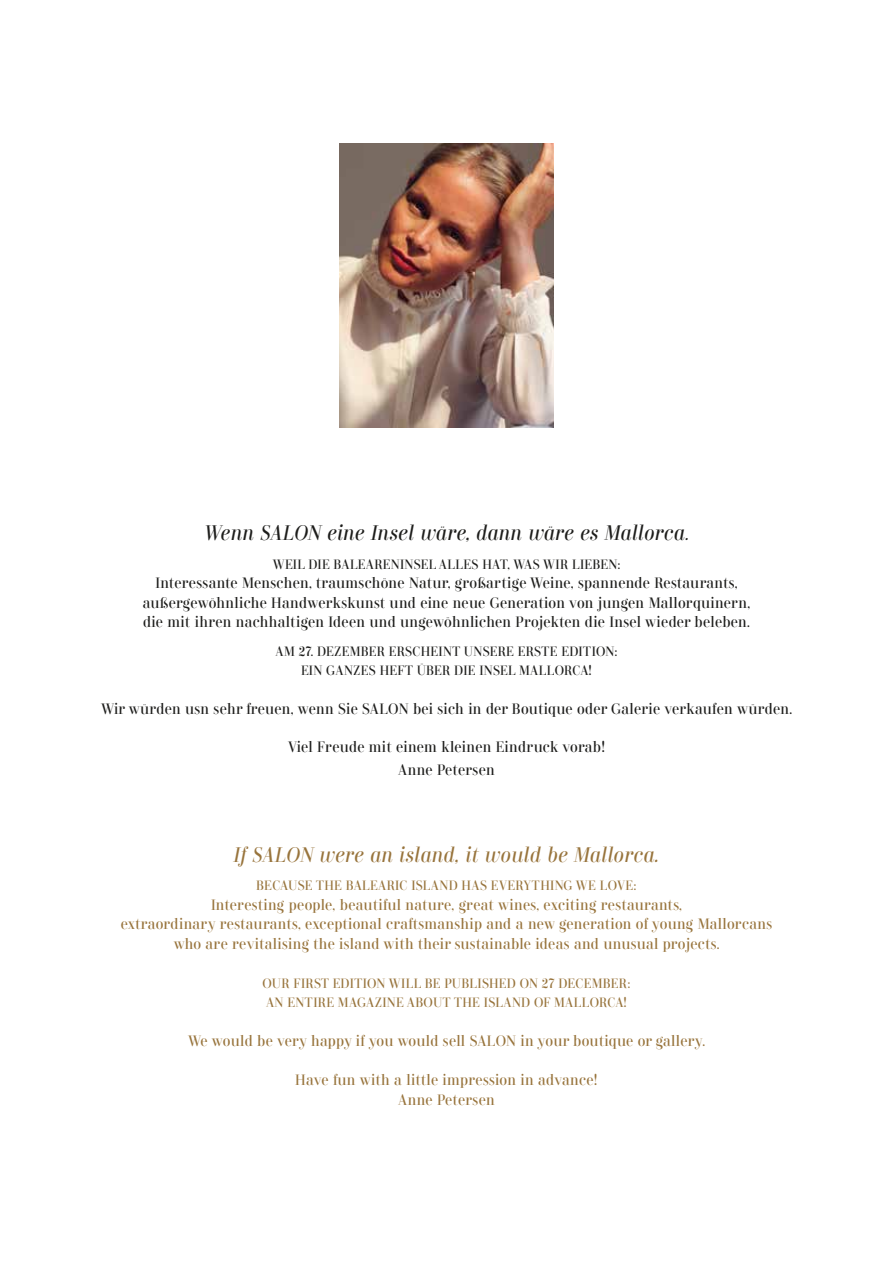
<style>
.page{position:relative;width:893px;height:1263px;background:#fff}
.page>*{position:absolute;margin:0;border:0;box-sizing:border-box;transform-origin:0 0}
.t1{font:italic 21px "Didonesque";letter-spacing:.01em;color:#1d1d1b;scale:.9 1}
.t2{font:italic 21px "Didonesque";letter-spacing:.02em;color:#98743c;scale:.9 1}
.t3{font:15px/19.5px "Didonesque";letter-spacing:.01em;color:#1d1d1b;text-align:center;scale:.9 1}
.t4{font:15px/19.5px "Didonesque";letter-spacing:.01em;color:#98743c;text-align:center;scale:.9 1}
.t5{font:13.5px/19.5px "Didonesque";letter-spacing:.02em;color:#98743c;scale:.9 1}
.t6{font:13.5px/19.5px "Didonesque";letter-spacing:.02em;color:#1d1d1b;text-align:center;scale:.9 1}
.s1{font-size:18px}
</style>
<div class="page">
<img style="left:339px;top:143px;width:215px;height:285px">
<h1 class="t1" style="left:204px;top:521px;width:540px">Wenn SALON eine Insel wäre, dann wäre es Mallorca<span class="s1">.</span></h1>
<p class="t6" style="left:272px;top:554px;width:388px">WEIL DIE BALEARENINSEL ALLES HAT, WAS WIR LIEBEN:</p>
<p class="t3" style="left:143px;top:573px;width:676px">Interessante Menschen, traumschöne Natur, großartige Weine, spannende Restaurants, außergewöhnliche Handwerkskunst und eine neue Generation von jungen Mallorquinern, die mit ihren nachhaltigen Ideen und ungewöhnlichen Projekten die Insel wieder beleben.</p>
<p class="t6" style="left:276px;top:641px;width:381px">AM 27. DEZEMBER ERSCHEINT UNSERE ERSTE EDITION:<br>EIN GANZES HEFT ÜBER DIE INSEL MALLORCA!</p>
<p class="t3" style="left:101px;top:699px;width:770px">Wir würden usn sehr freuen, wenn Sie SALON bei sich in der Boutique oder Galerie verkaufen würden.</p>
<p class="t3" style="left:288px;top:736px;width:354px;line-height:22.5px">Viel Freude mit einem kleinen Eindruck vorab!<br>Anne Petersen</p>
<h1 class="t2" style="left:234px;top:843px;width:474px">If SALON were an island, it would be Mallorca.</h1>
<p class="t5" style="left:256px;top:876px;width:424px">BECAUSE THE BALEARIC ISLAND HAS EVERYTHING WE LOVE:</p>
<p class="t4" style="left:121px;top:895px;width:725px">Interesting people, beautiful nature, great wines, exciting restaurants,<br>extraordinary restaurants, exceptional craftsmanship and a new generation of young Mallorcans who are revitalising the island with their sustainable ideas and unusual projects.</p>
<p class="t5" style="left:263px;top:974px;width:410px">OUR FIRST EDITION WILL BE PUBLISHED ON 27 DECEMBER:<br>AN ENTIRE MAGAZINE ABOUT THE ISLAND OF MALLORCA!</p>
<p class="t4" style="left:188px;top:1032px;width:576px">We would be very happy if you would sell SALON in your boutique or gallery.</p>
<p class="t4" style="left:295px;top:1071px;width:337px">Have fun with a little impression in advance!<br>Anne Petersen</p>
</div>
